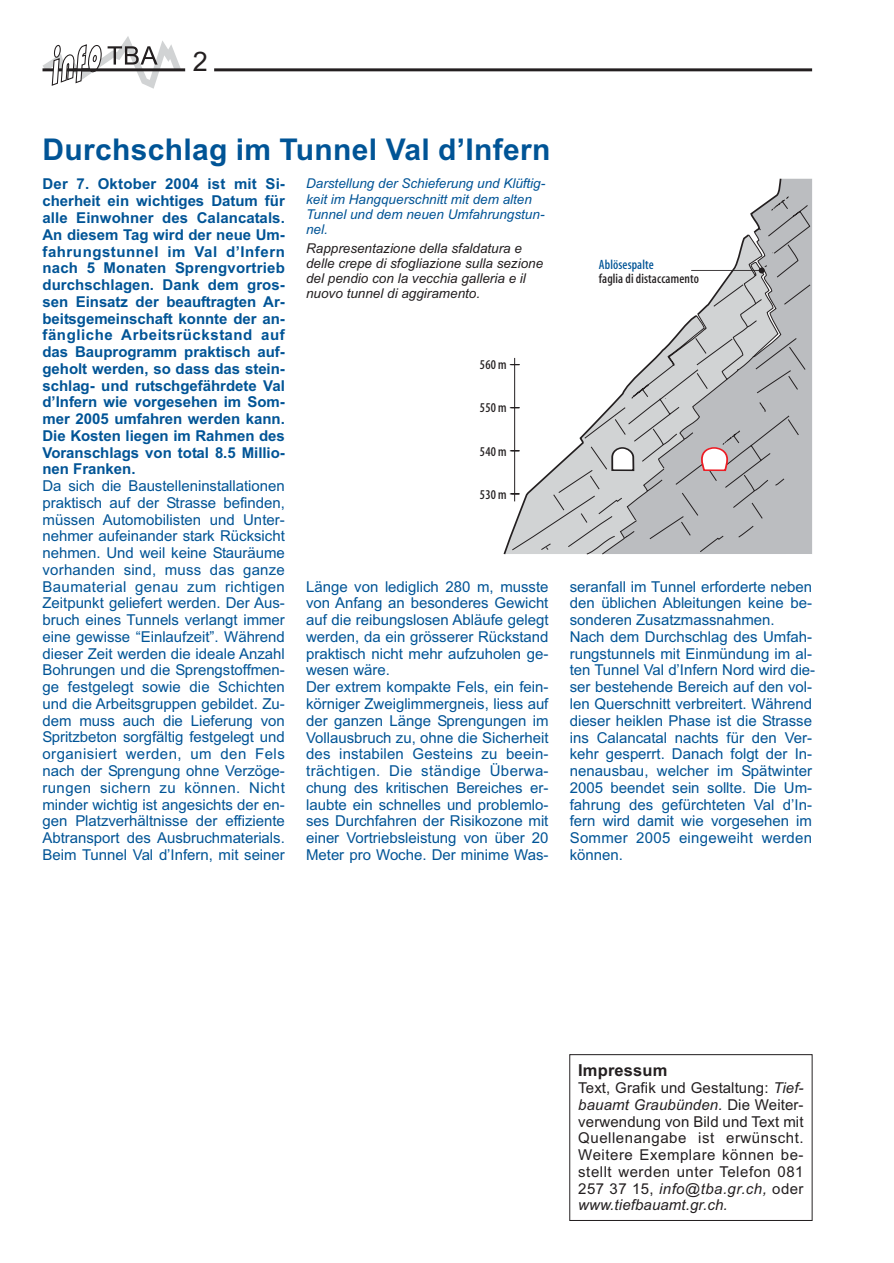
<style>
.page{position:relative;width:894px;height:1263px;background:#fff}
.page>*{position:absolute;margin:0;border:0;box-sizing:border-box;transform-origin:0 0}
.t1{font:700 30px "Arial";letter-spacing:.01em;color:#005496}
.t2{font:27px "Arial";color:#231f20}
.t3{font:700 16.5px "Arial";letter-spacing:.01em;color:#231f20}
.t4{font:15px/16.8px "Arial";letter-spacing:-.005em;color:#005496}
.t5{font:700 15px/16.8px "Arial";letter-spacing:-.005em;color:#005496;text-align:justify}
.t6{font:15px/16.8px "Arial";letter-spacing:.035em;color:#231f20;text-align:justify}
.t7{font:italic 13.5px/15.1px "Arial";color:#231f20}
.t8{font:italic 13.5px/15.1px "Arial";color:#005496}
.t9{font:13.5px "Adobe Corp ID Myriad Pkg";color:#231f20}
.t10{font:13.5px "Adobe Corp ID Myriad Pkg";color:#005496}
.s1{font-style:italic}
</style>
<div class="page">
<hr style="left:43px;top:68px;width:142px;height:3px;background:#231f20">
<hr style="left:214px;top:68px;width:598px;height:3px;background:#231f20">
<svg style="left:43px;top:36px;width:138px;height:53px"></svg>
<div style="left:699px;top:179px;width:113px;height:375px;background:#bbbdc0"></div>
<svg style="left:503px;top:357px;width:196px;height:198px"></svg>
<svg style="left:584px;top:357px;width:65px;height:89px"></svg>
<svg style="left:649px;top:315px;width:151px;height:238px;background:#bcbec0"></svg>
<hr style="left:514px;top:358px;width:1px;height:143px;background:#231f20">
<svg style="left:510px;top:446px;width:155px;height:109px"></svg>
<hr style="left:691px;top:270px;width:71px;height:1px;background:#231f20">
<svg style="left:695px;top:178px;width:116px;height:216px"></svg>
<svg style="left:700px;top:446px;width:29px;height:26px"></svg>
<div style="left:569px;top:1054px;width:244px;height:167px;border:1px solid #231f20"></div>
<h2 class="t2" style="left:193px;top:52px;width:17px">2</h2>
<h1 class="t1" style="left:43px;top:138px;width:509px">Durchschlag im Tunnel Val d’Infern</h1>
<p class="t5" style="left:43px;top:177px;width:244px">Der 7. Oktober 2004 ist mit Si&shy;cherheit ein wichtiges Datum für alle Einwohner des Calancatals.<br>An diesem Tag wird der neue Um&shy;fahrungstunnel im Val d’Infern nach 5 Monaten Sprengvortrieb durchschlagen. Dank dem gros&shy;sen Einsatz der beauftragten Ar&shy;beitsgemeinschaft konnte der an&shy;fängliche Arbeitsrückstand auf das Bauprogramm praktisch auf&shy;geholt werden, so dass das stein&shy;schlag- und rutschgefährdete Val d’Infern wie vorgesehen im Som&shy;mer 2005 umfahren werden kann.<br>Die Kosten liegen im Rahmen des Voranschlags von total 8.5 Millio&shy;nen Franken.</p>
<p class="t4" style="left:43px;top:479px;width:244px;text-align:justify">Da sich die Baustelleninstallationen praktisch auf der Strasse befinden, müssen Automobilisten und Unter&shy;nehmer aufeinander stark Rücksicht nehmen. Und weil keine Stauräume vorhanden sind, muss das ganze Baumaterial genau zum richtigen Zeitpunkt geliefert werden. Der Aus&shy;bruch eines Tunnels verlangt immer eine gewisse “Einlaufzeit”. Während dieser Zeit werden die ideale Anzahl Bohrungen und die Sprengstoffmen&shy;ge festgelegt sowie die Schichten und die Arbeitsgruppen gebildet. Zu&shy;dem muss auch die Lieferung von Spritzbeton sorgfältig festgelegt und organisiert werden, um den Fels nach der Sprengung ohne Verzöge&shy;rungen sichern zu können. Nicht minder wichtig ist angesichts der en&shy;gen Platzverhältnisse der effiziente Abtransport des Ausbruchmaterials.<br>Beim Tunnel Val d’Infern, mit seiner</p>
<p class="t8" style="left:306px;top:177px;width:240px">Darstellung der Schieferung und Klüftig&shy;keit im Hangquerschnitt mit dem alten<br>Tunnel und dem neuen Umfahrungstun&shy;nel.</p>
<p class="t7" style="left:306px;top:242px;width:239px">Rappresentazione della sfaldatura e delle crepe di sfogliazione sulla sezione del pendio con la vecchia galleria e il nuovo tunnel di aggiramento.</p>
<p class="t9" style="left:480px;top:359px;width:28px">560 m</p>
<p class="t9" style="left:480px;top:403px;width:28px">550 m</p>
<p class="t9" style="left:480px;top:446px;width:28px">540 m</p>
<p class="t9" style="left:480px;top:490px;width:28px">530 m</p>
<p class="t10" style="left:599px;top:259px;width:57px">Ablösespalte</p>
<p class="t9" style="left:599px;top:274px;width:102px">fa lia di distaccamento</p>
<p class="t9" style="left:607px;top:274px;width:7px">g</p>
<p class="t4" style="left:306px;top:580px;width:244px">Länge von lediglich 280 m, musste von Anfang an besonderes Gewicht auf die reibungslosen Abläufe gelegt werden, da ein grösserer Rückstand praktisch nicht mehr aufzuholen ge&shy;wesen wäre.<br>Der extrem kompakte Fels, ein fein&shy;körniger Zweiglimmergneis, liess auf der ganzen Länge Sprengungen im Vollausbruch zu, ohne die Sicherheit des instabilen Gesteins zu beein&shy;trächtigen. Die ständige Überwa&shy;chung des kritischen Bereiches er&shy;laubte ein schnelles und problemlo&shy;ses Durchfahren der Risikozone mit einer Vortriebsleistung von über 20<br>Meter pro Woche. Der minime Was-</p>
<p class="t4" style="left:570px;top:580px;width:247px">seranfall im Tunnel erforderte neben den üblichen Ableitungen keine be&shy;sonderen Zusatzmassnahmen.<br>Nach dem Durchschlag des Umfah&shy;rungstunnels mit Einmündung im al&shy;ten Tunnel Val d’Infern Nord wird die&shy;ser bestehende Bereich auf den vol&shy;len Querschnitt verbreitert. Während dieser heiklen Phase ist die Strasse ins Calancatal nachts für den Ver&shy;kehr gesperrt. Danach folgt der In&shy;nenausbau, welcher im Spätwinter 2005 beendet sein sollte. Die Um&shy;fahrung des gefürchteten Val d’In&shy;fern wird damit wie vorgesehen im Sommer 2005 eingeweiht werden können.</p>
<p class="t3" style="left:578px;top:1064px;width:91px">Impressum</p>
<p class="t6" style="left:578px;top:1081px;width:227px">Text, Grafik und Gestaltung: <span class="s1">Tief&shy;bauamt Graubünden.</span> Die Weiter&shy;verwendung von Bild und Text mit Quellenangabe ist erwünscht.<br>Weitere Exemplare können be&shy;stellt werden unter Telefon 081<br>257 37 15, <span class="s1">info@tba.gr.ch,</span> oder <span class="s1">www.tiefbauamt.gr.ch.</span></p>
</div>
